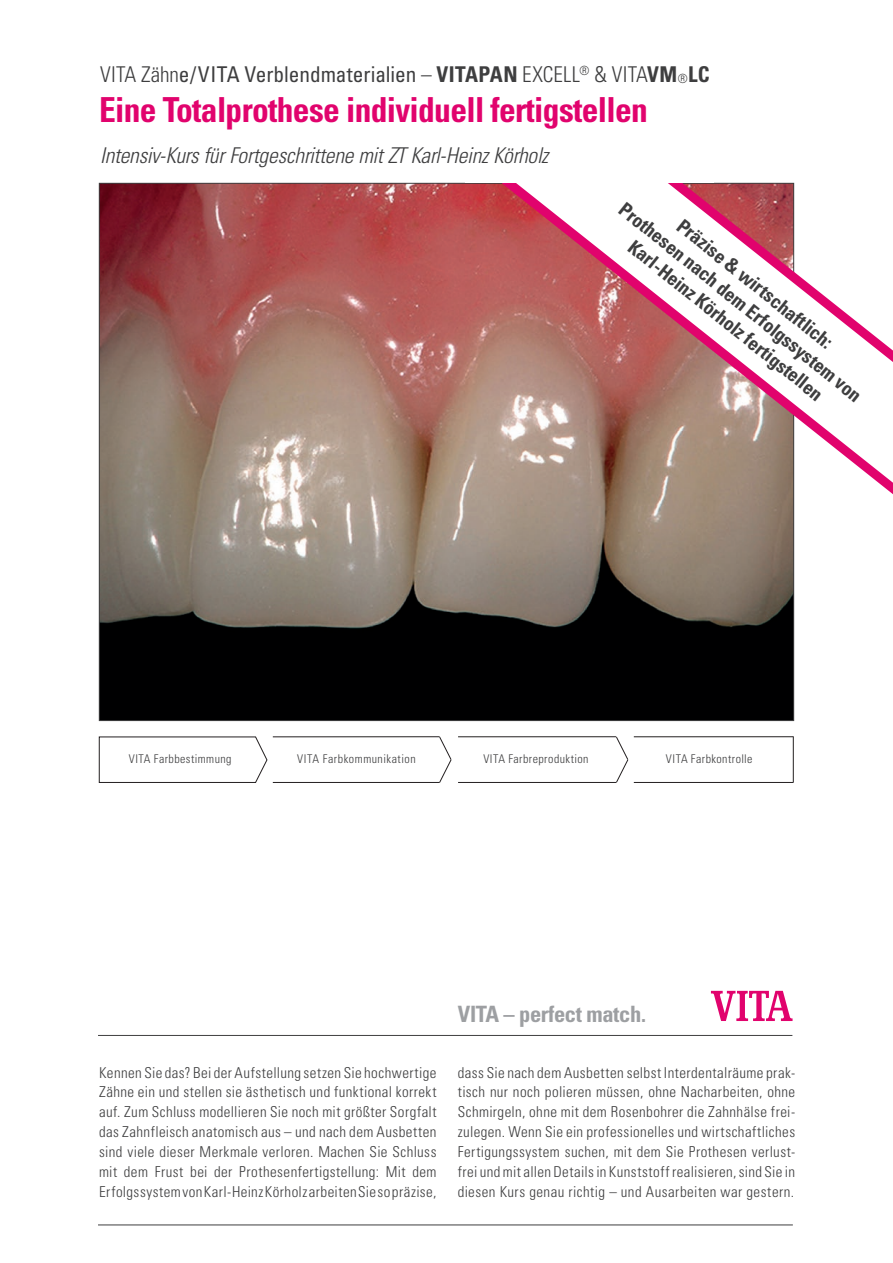
<style>
.page{position:relative;width:893px;height:1263px;background:#fff}
.page>*{position:absolute;margin:0;border:0;box-sizing:border-box;transform-origin:0 0}
.t1{font:700 condensed 34.5px "Univers LT";letter-spacing:-.02em;color:#e1036d}
.t2{font:700 condensed 22.5px "Univers LT";letter-spacing:-.015em;color:#9d9fa2}
.t3{font:condensed 21.75px "Univers";letter-spacing:-.005em;color:#3e3e3f}
.t4{font:italic 300 condensed 21.75px "Univers";letter-spacing:-.015em;color:#3e3e3f}
.t5{font:700 condensed 19.5px/23.4px "Univers LT";color:#3e3e3f;text-align:center}
.t6{font:300 condensed 15px/19.8px "Univers";letter-spacing:.03em;color:#3e3e3f;text-align:justify}
.t7{font:300 condensed 12px "Univers";letter-spacing:.04em;color:#3e3e3f}
.s1{font-weight:300}
.s2{font-weight:700}
.s3{font-weight:300;font-size:12.75px}
</style>
<div class="page">
<svg style="left:99px;top:736px;width:168px;height:47px"></svg>
<hr style="left:273px;top:736px;width:167px;height:1px;background:#231f20">
<hr style="left:273px;top:782px;width:167px;height:1px;background:#231f20">
<svg style="left:439px;top:736px;width:13px;height:47px"></svg>
<hr style="left:458px;top:736px;width:158px;height:1px;background:#231f20">
<hr style="left:458px;top:782px;width:158px;height:1px;background:#231f20">
<svg style="left:616px;top:736px;width:12px;height:47px"></svg>
<hr style="left:634px;top:736px;width:159px;height:1px;background:#231f20">
<hr style="left:634px;top:782px;width:159px;height:1px;background:#231f20">
<hr style="left:793px;top:736px;width:1px;height:46px;background:#231f20">
<hr style="left:98px;top:1225px;width:695px;height:1px;background:#3e3e3f">
<img style="left:101px;top:185px;width:691px;height:534px">
<svg style="left:486px;top:182px;width:407px;height:337px"></svg>
<div style="left:465px;top:171px;width:249px;height:12px;background:#fff"></div>
<hr style="left:98px;top:1035px;width:694px;height:1px;background:#3e3e3f">
<svg style="left:711px;top:991px;width:81px;height:30px"></svg>
<h3 class="t3" style="left:100px;top:61px;width:611px"><span class="s1">VITA Zähn</span>e/VITA Verblendmaterialien <span class="s1">–</span> <span class="s2">VITAPAN</span> <span class="s1">EXCELL</span><sup>®</sup> <span class="s1">&amp; VITA</span><span class="s2">VM</span><span class="s3">®</span><span class="s2">LC</span></h3>
<h1 class="t1" style="left:99px;top:88px;width:550px">Eine Totalprothese individuell fertigstellen</h1>
<h3 class="t4" style="left:100px;top:143px;width:450px">Intensiv-Kurs für Fortgeschrittene mit ZT Karl-Heinz Körholz</h3>
<h3 class="t5" style="left:644px;top:179px;width:306px;rotate:39deg">Präzise &amp; wirtschaftlich:<br>Prothesen nach dem Erfolgssystem von<br>Karl-Heinz Körholz fertigstellen</h3>
<p class="t7" style="left:129px;top:752px;width:104px">VITA Farbbestimmung</p>
<p class="t7" style="left:297px;top:752px;width:120px">VITA Farbkommunikation</p>
<p class="t7" style="left:483px;top:752px;width:107px">VITA Farbreproduktion</p>
<p class="t7" style="left:666px;top:752px;width:88px">VITA Farbkontrolle</p>
<h2 class="t2" style="left:458px;top:1000px;width:190px">VITA – perfect match.</h2>
<p class="t6" style="left:99px;top:1062px;width:339px">Kennen Sie das? Bei der Aufstellung setzen Sie hochwertige Zähne ein und stellen sie ästhetisch und funktional korrekt auf. Zum Schluss modellieren Sie noch mit größter Sorgfalt das Zahnfleisch anatomisch aus – und nach dem Ausbetten sind viele dieser Merkmale verloren. Machen Sie Schluss mit dem Frust bei der Prothesenfertigstellung: Mit dem Erfolgssystem von Karl-Heinz Körholz arbeiten Sie so präzise,</p>
<p class="t6" style="left:458px;top:1062px;width:339px">dass Sie nach dem Ausbetten selbst Interdentalräume prak&shy;tisch nur noch polieren müssen, ohne Nacharbeiten, ohne Schmirgeln, ohne mit dem Rosenbohrer die Zahnhälse frei&shy;zulegen. Wenn Sie ein professionelles und wirtschaftliches Fertigungssystem suchen, mit dem Sie Prothesen verlust&shy;frei und mit allen Details in Kunststoff realisieren, sind Sie in diesen Kurs genau richtig – und Ausarbeiten war gestern.</p>
</div>
